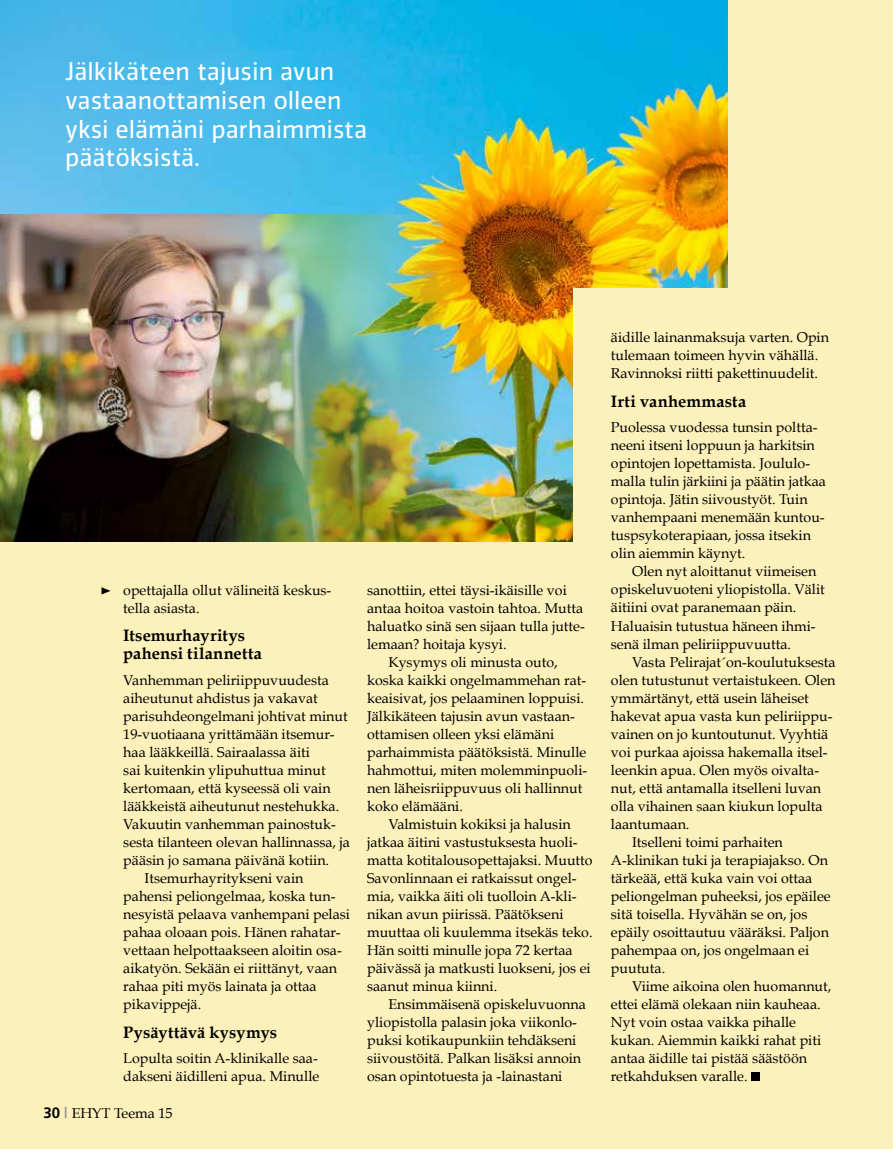
<style>
.page{position:relative;width:893px;height:1149px;background:#fff}
.page>*{position:absolute;margin:0;border:0;box-sizing:border-box;transform-origin:0 0}
.t1{font:24px/28.8px "Vinkel";color:#fff}
.t2{font:700 16.5px/18px "Book Antiqua";letter-spacing:.015em;color:#000}
.t3{font:14.25px/18px "Book Antiqua";color:#000}
.s1{font-family:"Frutiger";font-weight:700;font-size:15px}
.s2{font-family:"Frutiger";font-weight:700;font-size:15px;color:#949290}
</style>
<div class="page">
<div style="left:0;top:0;width:893px;height:1148px;background:#fcf0bb"></div>
<img style="left:0;top:0;width:727px;height:541px">
<div style="left:573px;top:288px;width:280px;height:270px;background:#fcf0bb"></div>
<div style="left:751px;top:1071px;width:9px;height:9px;background:#000"></div>
<svg style="left:101px;top:587px;width:10px;height:7px"></svg>
<img style="left:0;top:215px;width:521px;height:326px">
<h1 class="t1" style="left:65px;top:57px;width:303px">Jälkikäteen tajusin avun vastaanottamisen olleen yksi elämäni parhaimmista päätöksistä.</h1>
<p class="t3" style="left:123px;top:580px;width:210px">opettajalla ollut välineitä keskus&shy;tella asiasta.</p>
<p class="t2" style="left:123px;top:626px;width:140px">Itsemurhayritys pahensi tilannetta</p>
<p class="t3" style="left:123px;top:670px;width:207px">Vanhemman peliriippuvuudesta</p>
<p class="t3" style="left:123px;top:688px;width:196px">aiheutunut ahdistus ja vakavat</p>
<p class="t3" style="left:123px;top:706px;width:226px">parisuhdeongelmani johtivat minut</p>
<p class="t3" style="left:123px;top:724px;width:213px">19-vuotiaana yrittämään itsemur-</p>
<p class="t3" style="left:123px;top:742px;width:188px">haa lääkkeillä. Sairaalassa äiti</p>
<p class="t3" style="left:123px;top:760px;width:204px">sai kuitenkin ylipuhuttua minut</p>
<p class="t3" style="left:123px;top:778px;width:209px">kertomaan, että kyseessä oli vain</p>
<p class="t3" style="left:123px;top:796px;width:217px">lääkkeistä aiheutunut nestehukka.</p>
<p class="t3" style="left:123px;top:814px;width:214px">Vakuutin vanhemman painostuk-</p>
<p class="t3" style="left:123px;top:832px;width:228px">sesta tilanteen olevan hallinnassa, ja</p>
<p class="t3" style="left:123px;top:850px;width:207px">pääsin jo samana päivänä kotiin.</p>
<p class="t3" style="left:145px;top:868px;width:160px">Itsemurhayritykseni vain</p>
<p class="t3" style="left:123px;top:886px;width:214px">pahensi peliongelmaa, koska tun-</p>
<p class="t3" style="left:123px;top:904px;width:228px">nesyistä pelaava vanhempani pelasi</p>
<p class="t3" style="left:123px;top:922px;width:219px">pahaa oloaan pois. Hänen rahatar-</p>
<p class="t3" style="left:123px;top:940px;width:220px">vettaan helpottaakseen aloitin osa-</p>
<p class="t3" style="left:123px;top:958px;width:215px">aikatyön. Sekään ei riittänyt, vaan</p>
<p class="t3" style="left:123px;top:976px;width:195px">rahaa piti myös lainata ja ottaa</p>
<p class="t3" style="left:123px;top:994px;width:79px">pikavippejä.</p>
<p class="t2" style="left:123px;top:1022px;width:155px">Pysäyttävä kysymys</p>
<p class="t3" style="left:123px;top:1048px;width:198px">Lopulta soitin A-klinikalle saa&shy;dakseni äidilleni apua. Minulle</p>
<p class="t3" style="left:43px;top:1103px;width:131px"><span class="s1">30</span> <span class="s2">|</span> EHYT Teema 15</p>
<p class="t3" style="left:367px;top:580px;width:201px">sanottiin, ettei täysi-ikäisille voi</p>
<p class="t3" style="left:367px;top:598px;width:218px">antaa hoitoa vastoin tahtoa. Mutta</p>
<p class="t3" style="left:367px;top:616px;width:219px">haluatko sinä sen sijaan tulla jutte-</p>
<p class="t3" style="left:367px;top:634px;width:141px">lemaan? hoitaja kysyi.</p>
<p class="t3" style="left:388px;top:652px;width:171px">Kysymys oli minusta outo,</p>
<p class="t3" style="left:367px;top:670px;width:221px">koska kaikki ongelmammehan rat-</p>
<p class="t3" style="left:367px;top:688px;width:218px">keaisivat, jos pelaaminen loppuisi.</p>
<p class="t3" style="left:367px;top:706px;width:209px">Jälkikäteen tajusin avun vastaan-</p>
<p class="t3" style="left:367px;top:724px;width:189px">ottamisen olleen yksi elämäni</p>
<p class="t3" style="left:367px;top:742px;width:221px">parhaimmista päätöksistä. Minulle</p>
<p class="t3" style="left:367px;top:760px;width:222px">hahmottui, miten molemminpuoli-</p>
<p class="t3" style="left:367px;top:778px;width:217px">nen läheisriippuvuus oli hallinnut</p>
<p class="t3" style="left:367px;top:796px;width:97px">koko elämääni.</p>
<p class="t3" style="left:388px;top:814px;width:184px">Valmistuin kokiksi ja halusin</p>
<p class="t3" style="left:367px;top:832px;width:212px">jatkaa äitini vastustuksesta huoli-</p>
<p class="t3" style="left:367px;top:850px;width:227px">matta kotitalousopettajaksi. Muutto</p>
<p class="t3" style="left:367px;top:868px;width:211px">Savonlinnaan ei ratkaissut ongel-</p>
<p class="t3" style="left:367px;top:886px;width:211px">mia, vaikka äiti oli tuolloin A-kli-</p>
<p class="t3" style="left:367px;top:904px;width:198px">nikan avun piirissä. Päätökseni</p>
<p class="t3" style="left:367px;top:922px;width:227px">muuttaa oli kuulemma itsekäs teko.</p>
<p class="t3" style="left:367px;top:940px;width:207px">Hän soitti minulle jopa 72 kertaa</p>
<p class="t3" style="left:367px;top:958px;width:225px">päivässä ja matkusti luokseni, jos ei</p>
<p class="t3" style="left:367px;top:976px;width:132px">saanut minua kiinni.</p>
<p class="t3" style="left:388px;top:994px;width:199px">Ensimmäisenä opiskeluvuonna</p>
<p class="t3" style="left:367px;top:1012px;width:211px">yliopistolla palasin joka viikonlo-</p>
<p class="t3" style="left:367px;top:1030px;width:211px">puksi kotikaupunkiin tehdäkseni</p>
<p class="t3" style="left:367px;top:1048px;width:216px">siivoustöitä. Palkan lisäksi annoin</p>
<p class="t3" style="left:367px;top:1066px;width:197px">osan opintotuesta ja -lainastani</p>
<p class="t3" style="left:611px;top:328px;width:220px">äidille lainanmaksuja varten. Opin tulemaan toimeen hyvin vähällä.<br>Ravinnoksi riitti pakettinuudelit.</p>
<p class="t2" style="left:611px;top:392px;width:137px">Irti vanhemmasta</p>
<p class="t3" style="left:611px;top:418px;width:217px">Puolessa vuodessa tunsin poltta&shy;neeni itseni loppuun ja harkitsin opintojen lopettamista. Joululo&shy;malla tulin järkiini ja päätin jatkaa opintoja. Jätin siivoustyöt. Tuin vanhempaani menemään kuntou&shy;tuspsykoterapiaan, jossa itsekin olin aiemmin käynyt.</p>
<p class="t3" style="left:611px;top:562px;width:215px;text-indent:21px">Olen nyt aloittanut viimeisen opiskeluvuoteni yliopistolla. Välit äitiini ovat paranemaan päin.<br>Haluaisin tutustua häneen ihmi&shy;senä ilman peliriippuvuutta.</p>
<p class="t3" style="left:632px;top:652px;width:205px">Vasta Pelirajat´on-koulutuksesta</p>
<p class="t3" style="left:611px;top:670px;width:226px">olen tutustunut vertaistukeen. Olen</p>
<p class="t3" style="left:611px;top:688px;width:199px">ymmärtänyt, että usein läheiset</p>
<p class="t3" style="left:611px;top:706px;width:223px">hakevat apua vasta kun peliriippu-</p>
<p class="t3" style="left:611px;top:724px;width:219px">vainen on jo kuntoutunut. Vyyhtiä</p>
<p class="t3" style="left:611px;top:742px;width:218px">voi purkaa ajoissa hakemalla itsel-</p>
<p class="t3" style="left:611px;top:760px;width:210px">leenkin apua. Olen myös oivalta-</p>
<p class="t3" style="left:611px;top:778px;width:212px">nut, että antamalla itselleni luvan</p>
<p class="t3" style="left:611px;top:796px;width:213px">olla vihainen saan kiukun lopulta</p>
<p class="t3" style="left:611px;top:814px;width:80px">laantumaan.</p>
<p class="t3" style="left:632px;top:832px;width:152px">Itselleni toimi parhaiten</p>
<p class="t3" style="left:611px;top:850px;width:219px">A-klinikan tuki ja terapiajakso. On</p>
<p class="t3" style="left:611px;top:868px;width:203px">tärkeää, että kuka vain voi ottaa</p>
<p class="t3" style="left:611px;top:886px;width:221px">peliongelman puheeksi, jos epäilee</p>
<p class="t3" style="left:611px;top:904px;width:198px">sitä toisella. Hyvähän se on, jos</p>
<p class="t3" style="left:611px;top:922px;width:220px">epäily osoittautuu vääräksi. Paljon</p>
<p class="t3" style="left:611px;top:940px;width:200px">pahempaa on, jos ongelmaan ei</p>
<p class="t3" style="left:611px;top:958px;width:56px">puututa.</p>
<p class="t3" style="left:632px;top:976px;width:201px">Viime aikoina olen huomannut,</p>
<p class="t3" style="left:611px;top:994px;width:211px">ettei elämä olekaan niin kauheaa.</p>
<p class="t3" style="left:611px;top:1012px;width:187px">Nyt voin ostaa vaikka pihalle</p>
<p class="t3" style="left:611px;top:1030px;width:212px">kukan. Aiemmin kaikki rahat piti</p>
<p class="t3" style="left:611px;top:1048px;width:198px">antaa äidille tai pistää säästöön</p>
<p class="t3" style="left:611px;top:1066px;width:138px">retkahduksen varalle.</p>
</div>
